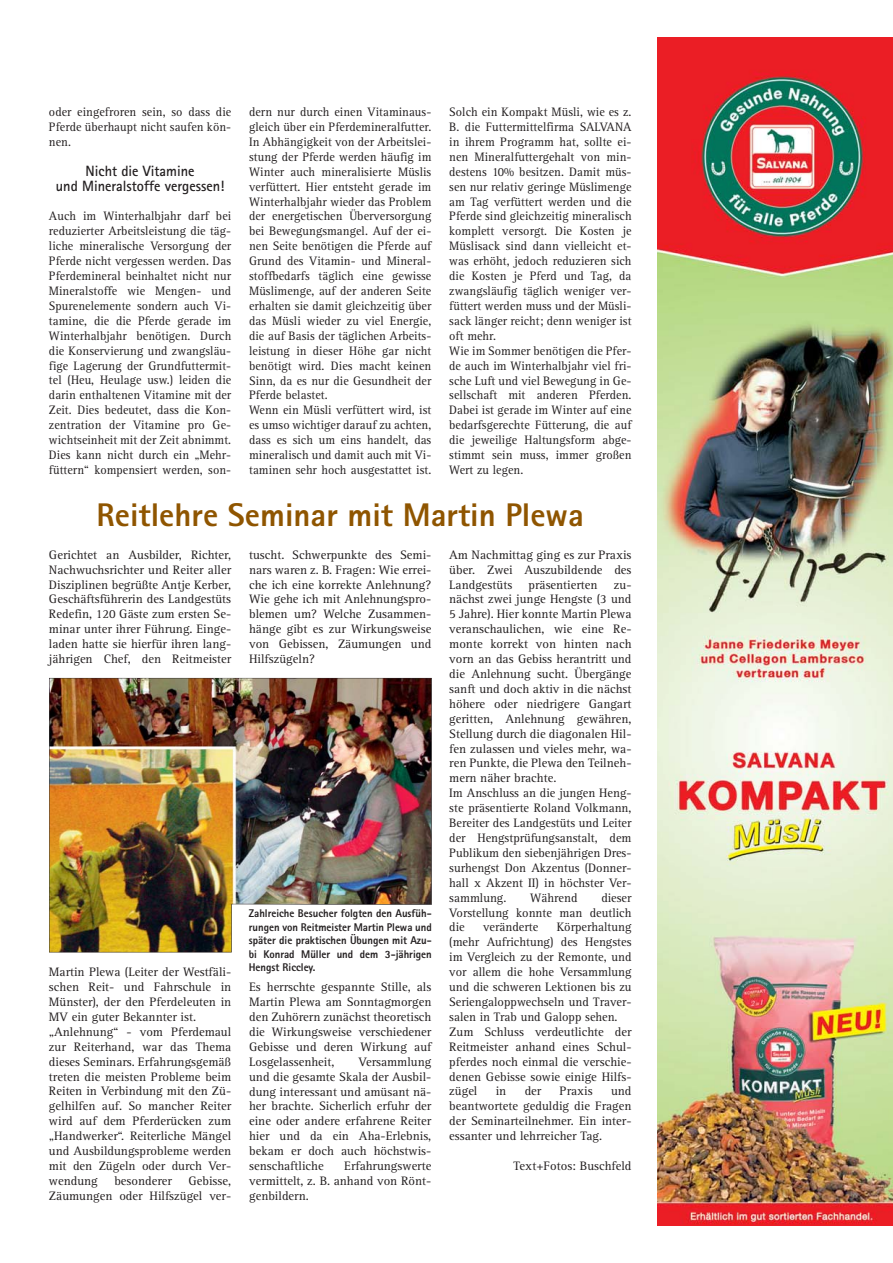
<style>
.page{position:relative;width:893px;height:1263px;background:#fff}
.page>*{position:absolute;margin:0;border:0;box-sizing:border-box;transform-origin:0 0}
.t1{font:800 32.85px "Rotis Sans Serif";color:#8f5500}
.t2{font:700 14.85px/14.9px "Rotis Sans Serif";color:#231f20;text-align:center;scale:.96 1}
.t3{font:12.6px/14.9px "Rotis Serif";color:#231f20;text-align:justify}
.t4{font:12.6px/14.9px "Rotis Serif";color:#231f20;text-align:justify;scale:.96 1}
.t5{font:800 11.25px/13.4px "Rotis Sans Serif";color:#231f20;text-align:justify;scale:.96 1}
</style>
<div class="page">
<img style="left:658px;top:37px;width:234px;height:1189px">
<img style="left:49px;top:678px;width:382px;height:274px">
<p class="t4" style="left:49px;top:106px;width:191px">oder eingefroren sein, so dass die Pferde überhaupt nicht saufen kön&shy;nen.</p>
<p class="t2" style="left:56px;top:165px;width:177px">Nicht die Vitamine<br>und Mineralstoffe vergessen!</p>
<p class="t4" style="left:49px;top:210px;width:191px">Auch im Winterhalbjahr darf bei reduzierter Arbeitsleistung die täg&shy;liche mineralische Versorgung der Pferde nicht vergessen werden. Das Pferdemineral beinhaltet nicht nur Mineralstoffe wie Mengen- und Spurenelemente sondern auch Vi&shy;tamine, die die Pferde gerade im Winterhalbjahr benötigen. Durch die Konservierung und zwangsläu&shy;fige Lagerung der Grundfuttermit&shy;tel (Heu, Heulage usw.) leiden die darin enthaltenen Vitamine mit der Zeit. Dies bedeutet, dass die Kon&shy;zentration der Vitamine pro Ge&shy;wichtseinheit mit der Zeit abnimmt.<br>Dies kann nicht durch ein „Mehr&shy;füttern“ kompensiert werden, son-</p>
<p class="t4" style="left:249px;top:106px;width:191px;text-align:left">dern nur durch einen Vitaminaus&shy;gleich über ein Pferdemineralfutter.<br>In Abhängigkeit von der Arbeitslei&shy;stung der Pferde werden häufig im Winter auch mineralisierte Müslis verfüttert. Hier entsteht gerade im Winterhalbjahr wieder das Problem der energetischen Überversorgung bei Bewegungsmangel. Auf der ei&shy;nen Seite benötigen die Pferde auf Grund des Vitamin- und Mineral&shy;stoffbedarfs täglich eine gewisse Müslimenge, auf der anderen Seite erhalten sie damit gleichzeitig über das Müsli wieder zu viel Energie, die auf Basis der täglichen Arbeits&shy;leistung in dieser Höhe gar nicht benötigt wird. Dies macht keinen Sinn, da es nur die Gesundheit der Pferde belastet.<br>Wenn ein Müsli verfüttert wird, ist es umso wichtiger darauf zu achten, dass es sich um eins handelt, das mineralisch und damit auch mit Vi&shy;taminen sehr hoch ausgestattet ist.</p>
<p class="t4" style="left:449px;top:106px;width:191px;text-align:left">Solch ein Kompakt Müsli, wie es z.<br>B. die Futtermittelfirma SALVANA in ihrem Programm hat, sollte ei&shy;nen Mineralfuttergehalt von min&shy;destens 10% besitzen. Damit müs&shy;sen nur relativ geringe Müslimenge am Tag verfüttert werden und die<br>Pferde sind gleichzeitig mineralisch komplett versorgt. Die Kosten je<br>Müslisack sind dann vielleicht et&shy;was erhöht, jedoch reduzieren sich die Kosten je Pferd und Tag, da zwangsläufig täglich weniger ver&shy;füttert werden muss und der Müsli&shy;sack länger reicht; denn weniger ist oft mehr.<br>Wie im Sommer benötigen die Pfer&shy;de auch im Winterhalbjahr viel fri&shy;sche Luft und viel Bewegung in Ge&shy;sellschaft mit anderen Pferden.<br>Dabei ist gerade im Winter auf eine bedarfsgerechte Fütterung, die auf die jeweilige Haltungsform abge&shy;stimmt sein muss, immer großen<br>Wert zu legen.</p>
<h1 class="t1" style="left:97px;top:504px;width:488px">Reitlehre Seminar mit Martin Plewa</h1>
<p class="t3" style="left:49px;top:548px;width:184px">Gerichtet an Ausbilder, Richter, Nachwuchsrichter und Reiter aller Disziplinen begrüßte Antje Kerber, Geschäftsführerin des Landgestüts Redefin, 120 Gäste zum ersten Se&shy;minar unter ihrer Führung. Einge&shy;laden hatte sie hierfür ihren lang&shy;jährigen Chef, den Reitmeister</p>
<p class="t3" style="left:49px;top:966px;width:184px;text-align:left">Martin Plewa (Leiter der Westfäli&shy;schen Reit- und Fahrschule in<br>Münster), der den Pferdeleuten in<br>MV ein guter Bekannter ist. „Anlehnung“ - vom Pferdemaul zur Reiterhand, war das Thema dieses Seminars. Erfahrungsgemäß treten die meisten Probleme beim<br>Reiten in Verbindung mit den Zü&shy;gelhilfen auf. So mancher Reiter wird auf dem Pferderücken zum „Handwerker“. Reiterliche Mängel und Ausbildungsprobleme werden mit den Zügeln oder durch Ver&shy;wendung</p>
<p class="t3" style="left:49px;top:1174px;width:184px;text-align:right">Gebisse,<br>Zäumungen oder Hilfszügel ver-</p>
<p class="t3" style="left:114px;top:1174px;width:59px">besonderer</p>
<p class="t3" style="left:249px;top:548px;width:184px">tuscht. Schwerpunkte des Semi&shy;nars waren z. B. Fragen: Wie errei&shy;che ich eine korrekte Anlehnung?<br>Wie gehe ich mit Anlehnungspro&shy;blemen um? Welche Zusammen&shy;hänge gibt es zur Wirkungsweise von Gebissen, Zäumungen und Hilfszügeln?</p>
<p class="t5" style="left:249px;top:908px;width:192px">Zahlreiche Besucher folgten den Ausfüh&shy;rungen von Reitmeister Martin Plewa und später die praktischen Übungen mit Azu&shy;bi Konrad Müller und dem 3-jährigen Hengst Riccley.</p>
<p class="t3" style="left:249px;top:981px;width:184px">Es herrschte gespannte Stille, als Martin Plewa am Sonntagmorgen den Zuhörern zunächst theoretisch die Wirkungsweise verschiedener Gebisse und deren Wirkung auf Losgelassenheit,</p>
<p class="t3" style="left:249px;top:1055px;width:184px;text-indent:109px">Versammlung und die gesamte Skala der Ausbil&shy;dung interessant und amüsant nä&shy;her brachte. Sicherlich erfuhr der eine oder andere erfahrene Reiter hier und da ein Aha-Erlebnis, bekam er doch auch höchstwis&shy;senschaftliche</p>
<p class="t3" style="left:249px;top:1160px;width:184px;text-indent:95px">Erfahrungswerte vermittelt, z. B. anhand von Rönt&shy;genbildern.</p>
<p class="t3" style="left:449px;top:548px;width:184px">Am Nachmittag ging es zur Praxis über. Zwei Auszubildende des Landgestüts</p>
<p class="t3" style="left:528px;top:578px;width:71px">präsentierten</p>
<p class="t3" style="left:449px;top:578px;width:184px;text-align:left;text-indent:165px">zu&shy;nächst zwei junge Hengste (3 und<br>5 Jahre). Hier konnte Martin Plewa veranschaulichen, wie eine Re&shy;monte korrekt von hinten nach vorn an das Gebiss herantritt und die Anlehnung sucht. Übergänge sanft und doch aktiv in die nächst höhere oder niedrigere Gangart geritten, Anlehnung gewähren,<br>Stellung durch die diagonalen Hil&shy;fen zulassen und vieles mehr, wa&shy;ren Punkte, die Plewa den Teilneh&shy;mern näher brachte.<br>Im Anschluss an die jungen Heng&shy;ste präsentierte Roland Volkmann,<br>Bereiter des Landgestüts und Leiter der Hengstprüfungsanstalt, dem<br>Publikum den siebenjährigen Dres&shy;surhengst Don Akzentus (Donner&shy;hall x Akzent II) in höchster Ver&shy;sammlung.</p>
<p class="t3" style="left:449px;top:891px;width:184px;text-indent:152px">dieser Vorstellung konnte man deutlich die</p>
<p class="t3" style="left:530px;top:891px;width:49px">Während</p>
<p class="t3" style="left:449px;top:921px;width:184px;text-align:left;text-indent:107px">Körperhaltung (mehr Aufrichtung) des Hengstes im Vergleich zu der Remonte, und vor allem die hohe Versammlung und die schweren Lektionen bis zu<br>Seriengaloppwechseln und Traver&shy;salen in Trab und Galopp sehen.<br>Zum Schluss verdeutlichte der<br>Reitmeister anhand eines Schul&shy;pferdes noch einmal die verschie&shy;denen Gebisse sowie einige Hilfs&shy;zügel</p>
<p class="t3" style="left:483px;top:921px;width:57px">veränderte</p>
<p class="t3" style="left:449px;top:1085px;width:184px;text-indent:162px">und beantwortete geduldig die Fragen der Seminarteilnehmer. Ein inter&shy;essanter und lehrreicher Tag.</p>
<p class="t3" style="left:513px;top:1160px;width:119px">Text+Fotos: Buschfeld</p>
<p class="t3" style="left:496px;top:1085px;width:12px">in</p>
<p class="t3" style="left:524px;top:1085px;width:18px">der</p>
<p class="t3" style="left:559px;top:1085px;width:35px">Praxis</p>
</div>
